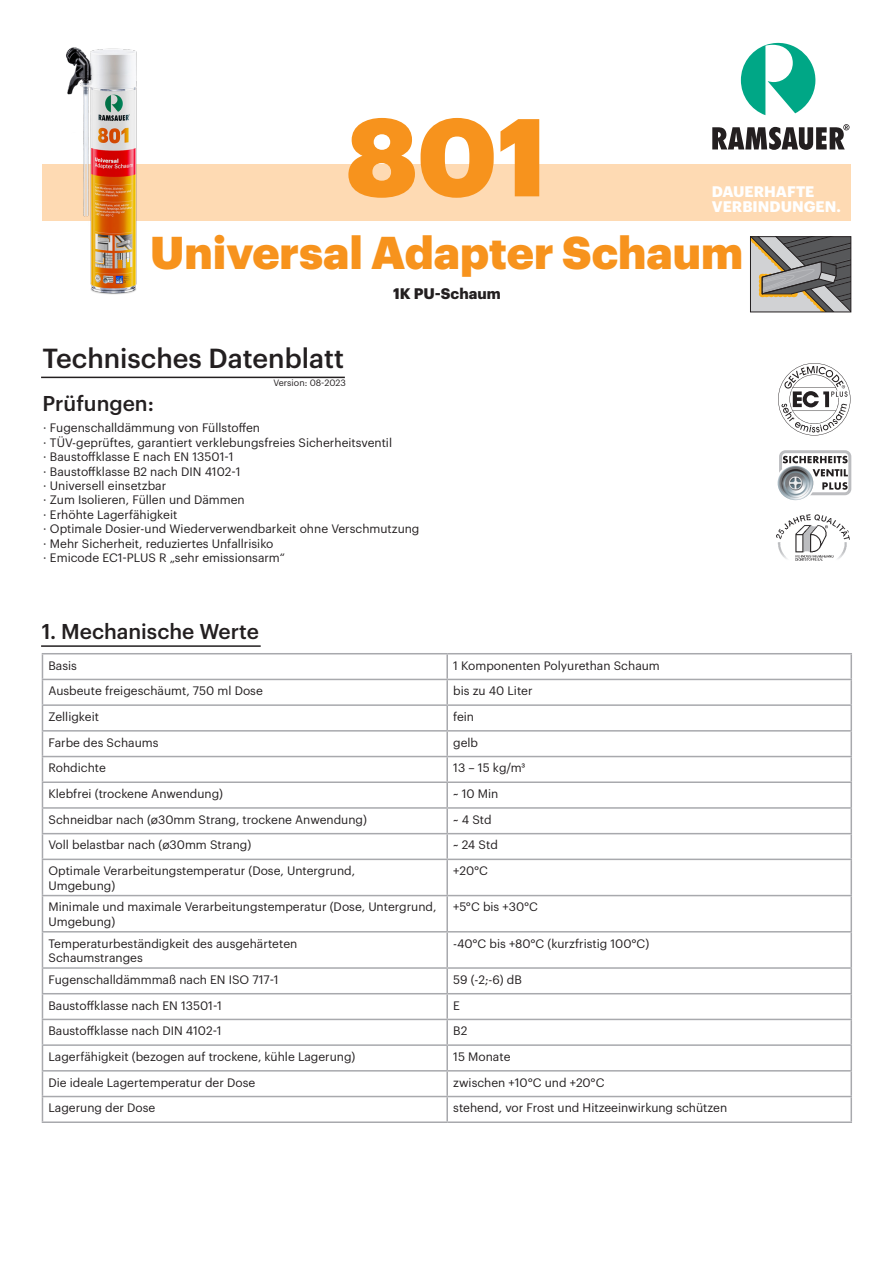
<style>
.page{position:relative;width:893px;height:1263px;background:#fff}
.page>*{position:absolute;margin:0;border:0;box-sizing:border-box;transform-origin:0 0}
.t1{font:900 108px "Graphik";color:#f7931d}
.t2{font:900 45px "Graphik";color:#f7931d}
.t3{font:500 27px "Graphik";color:#231f20}
.t4{font:500 21px "Graphik";color:#231f20}
.t5{font:700 15px "Graphik";color:#fff}
.t6{font:700 15px "Graphik";color:#231f20}
.t7{font:12px "Graphik";color:#231f20}
.t8{font:9px "Graphik";color:#231f20}
</style>
<div class="page">
<div style="left:43px;top:164px;width:808px;height:57px;background:#fedab3"></div>
<hr style="left:41px;top:377px;width:304px;height:1px;background:#231f20">
<hr style="left:42px;top:653px;width:405px;height:1px;background:#a8a9ad">
<hr style="left:447px;top:653px;width:405px;height:1px;background:#a8a9ad">
<hr style="left:446px;top:654px;width:2px;height:25px;background:#a8a9ad">
<hr style="left:850px;top:654px;width:2px;height:25px;background:#a8a9ad">
<hr style="left:42px;top:679px;width:405px;height:1px;background:#a8a9ad">
<hr style="left:447px;top:679px;width:405px;height:1px;background:#a8a9ad">
<hr style="left:446px;top:680px;width:2px;height:24px;background:#a8a9ad">
<hr style="left:850px;top:680px;width:2px;height:24px;background:#a8a9ad">
<hr style="left:42px;top:704px;width:405px;height:2px;background:#a8a9ad">
<hr style="left:447px;top:704px;width:405px;height:2px;background:#a8a9ad">
<hr style="left:446px;top:706px;width:2px;height:24px;background:#a8a9ad">
<hr style="left:850px;top:706px;width:2px;height:24px;background:#a8a9ad">
<hr style="left:42px;top:730px;width:405px;height:2px;background:#a8a9ad">
<hr style="left:447px;top:730px;width:405px;height:2px;background:#a8a9ad">
<hr style="left:446px;top:732px;width:2px;height:24px;background:#a8a9ad">
<hr style="left:850px;top:732px;width:2px;height:24px;background:#a8a9ad">
<hr style="left:42px;top:756px;width:405px;height:1px;background:#a8a9ad">
<hr style="left:447px;top:756px;width:405px;height:1px;background:#a8a9ad">
<hr style="left:446px;top:757px;width:2px;height:24px;background:#a8a9ad">
<hr style="left:850px;top:757px;width:2px;height:24px;background:#a8a9ad">
<hr style="left:42px;top:781px;width:405px;height:2px;background:#a8a9ad">
<hr style="left:447px;top:781px;width:405px;height:2px;background:#a8a9ad">
<hr style="left:446px;top:783px;width:2px;height:24px;background:#a8a9ad">
<hr style="left:850px;top:783px;width:2px;height:24px;background:#a8a9ad">
<hr style="left:42px;top:807px;width:405px;height:2px;background:#a8a9ad">
<hr style="left:447px;top:807px;width:405px;height:2px;background:#a8a9ad">
<hr style="left:446px;top:809px;width:2px;height:24px;background:#a8a9ad">
<hr style="left:850px;top:809px;width:2px;height:24px;background:#a8a9ad">
<hr style="left:42px;top:833px;width:405px;height:1px;background:#a8a9ad">
<svg style="left:42px;top:654px;width:1px;height:204px"></svg>
<hr style="left:447px;top:833px;width:405px;height:1px;background:#a8a9ad">
<hr style="left:446px;top:834px;width:2px;height:24px;background:#a8a9ad">
<hr style="left:850px;top:834px;width:2px;height:24px;background:#a8a9ad">
<hr style="left:42px;top:858px;width:405px;height:2px;background:#a8a9ad">
<hr style="left:42px;top:860px;width:1px;height:35px;background:#a8a9ad">
<hr style="left:447px;top:858px;width:405px;height:2px;background:#a8a9ad">
<hr style="left:446px;top:860px;width:2px;height:35px;background:#a8a9ad">
<hr style="left:850px;top:860px;width:2px;height:35px;background:#a8a9ad">
<hr style="left:42px;top:895px;width:405px;height:1px;background:#a8a9ad">
<hr style="left:42px;top:896px;width:1px;height:35px;background:#a8a9ad">
<hr style="left:447px;top:895px;width:405px;height:1px;background:#a8a9ad">
<hr style="left:446px;top:896px;width:2px;height:35px;background:#a8a9ad">
<hr style="left:850px;top:896px;width:2px;height:35px;background:#a8a9ad">
<hr style="left:42px;top:931px;width:405px;height:1px;background:#a8a9ad">
<hr style="left:42px;top:932px;width:1px;height:35px;background:#a8a9ad">
<hr style="left:447px;top:931px;width:405px;height:1px;background:#a8a9ad">
<hr style="left:446px;top:932px;width:2px;height:35px;background:#a8a9ad">
<hr style="left:850px;top:932px;width:2px;height:35px;background:#a8a9ad">
<hr style="left:42px;top:967px;width:405px;height:2px;background:#a8a9ad">
<hr style="left:447px;top:967px;width:405px;height:2px;background:#a8a9ad">
<hr style="left:446px;top:969px;width:2px;height:24px;background:#a8a9ad">
<hr style="left:850px;top:969px;width:2px;height:24px;background:#a8a9ad">
<hr style="left:42px;top:993px;width:405px;height:1px;background:#a8a9ad">
<hr style="left:447px;top:993px;width:405px;height:1px;background:#a8a9ad">
<hr style="left:446px;top:994px;width:2px;height:25px;background:#a8a9ad">
<hr style="left:850px;top:994px;width:2px;height:25px;background:#a8a9ad">
<hr style="left:42px;top:1019px;width:405px;height:1px;background:#a8a9ad">
<hr style="left:447px;top:1019px;width:405px;height:1px;background:#a8a9ad">
<hr style="left:446px;top:1020px;width:2px;height:24px;background:#a8a9ad">
<hr style="left:850px;top:1020px;width:2px;height:24px;background:#a8a9ad">
<hr style="left:42px;top:1044px;width:405px;height:2px;background:#a8a9ad">
<hr style="left:447px;top:1044px;width:405px;height:2px;background:#a8a9ad">
<hr style="left:446px;top:1046px;width:2px;height:24px;background:#a8a9ad">
<hr style="left:850px;top:1046px;width:2px;height:24px;background:#a8a9ad">
<hr style="left:42px;top:1070px;width:405px;height:1px;background:#a8a9ad">
<hr style="left:447px;top:1070px;width:405px;height:1px;background:#a8a9ad">
<hr style="left:446px;top:1071px;width:2px;height:25px;background:#a8a9ad">
<hr style="left:850px;top:1071px;width:2px;height:25px;background:#a8a9ad">
<hr style="left:42px;top:1096px;width:405px;height:1px;background:#a8a9ad">
<svg style="left:42px;top:969px;width:1px;height:152px"></svg>
<hr style="left:447px;top:1096px;width:405px;height:1px;background:#a8a9ad">
<hr style="left:446px;top:1097px;width:2px;height:24px;background:#a8a9ad">
<hr style="left:850px;top:1097px;width:2px;height:24px;background:#a8a9ad">
<hr style="left:42px;top:1121px;width:405px;height:2px;background:#a8a9ad">
<hr style="left:447px;top:1121px;width:405px;height:2px;background:#a8a9ad">
<svg style="left:712px;top:124px;width:137px;height:26px"></svg>
<svg style="left:741px;top:43px;width:75px;height:72px"></svg>
<hr style="left:41px;top:645px;width:220px;height:2px;background:#231f20">
<svg style="left:752px;top:238px;width:97px;height:72px;background:#8e8a85"></svg>
<div style="left:750px;top:236px;width:101px;height:76px;border:1px solid #231f20"></div>
<img style="left:66px;top:47px;width:71px;height:248px">
<img style="left:777px;top:514px;width:72px;height:47px">
<svg style="left:778px;top:363px;width:72px;height:72px"></svg>
<div style="left:779px;top:450px;width:72px;height:45px;border:3px solid #bcbdc0;border-radius:5px"></div>
<img style="left:779px;top:465px;width:35px;height:34px">
<div style="left:776px;top:464px;width:39px;height:38px;border:2px solid #fff;border-radius:50%"></div>
<svg style="left:822px;top:482px;width:26px;height:8px"></svg>
<svg style="left:812px;top:469px;width:36px;height:7px"></svg>
<svg style="left:783px;top:456px;width:65px;height:7px"></svg>
<p class="t1" style="left:346px;top:73px;width:202px">801</p>
<p class="t2" style="left:150px;top:217px;width:595px">Universal Adapter Schaum</p>
<p class="t6" style="left:393px;top:282px;width:109px">1K PU-Schaum</p>
<p class="t5" style="left:712px;top:180px;width:104px">DAUERHAFTE</p>
<p class="t5" style="left:712px;top:195px;width:131px">VERBINDUNGEN.</p>
<p class="t3" style="left:43px;top:338px;width:303px">Technisches Datenblatt</p>
<p class="t4" style="left:43px;top:387px;width:113px">Prüfungen:</p>
<p class="t8" style="left:273px;top:376px;width:74px">Version: 08-2023</p>
<p class="t7" style="left:43px;top:419px;width:219px">· Fugenschalldämmung von Füllstoffen</p>
<p class="t7" style="left:43px;top:433px;width:350px">· TÜV-geprüftes, garantiert verklebungsfreies Sicherheitsventil</p>
<p class="t7" style="left:43px;top:448px;width:192px">· Baustoffklasse E nach EN 13501-1</p>
<p class="t7" style="left:43px;top:462px;width:199px">· Baustoffklasse B2 nach DIN 4102-1</p>
<p class="t7" style="left:43px;top:476px;width:125px">· Universell einsetzbar</p>
<p class="t7" style="left:43px;top:491px;width:203px">· Zum Isolieren, Füllen und Dämmen</p>
<p class="t7" style="left:43px;top:505px;width:136px">· Erhöhte Lagerfähigkeit</p>
<p class="t7" style="left:43px;top:520px;width:378px">· Optimale Dosier-und Wiederverwendbarkeit ohne Verschmutzung</p>
<p class="t7" style="left:43px;top:534px;width:232px">· Mehr Sicherheit, reduziertes Unfallrisiko</p>
<p class="t7" style="left:43px;top:548px;width:243px">· Emicode EC1-PLUS R „sehr emissionsarm“</p>
<p class="t4" style="left:42px;top:616px;width:219px">1. Mechanische Werte</p>
<p class="t7" style="left:48px;top:656px;width:30px">Basis</p>
<p class="t7" style="left:453px;top:656px;width:208px">1 Komponenten Polyurethan Schaum</p>
<p class="t7" style="left:48px;top:682px;width:216px">Ausbeute freigeschäumt, 750 ml Dose</p>
<p class="t7" style="left:453px;top:682px;width:81px">bis zu 40 Liter</p>
<p class="t7" style="left:48px;top:708px;width:52px">Zelligkeit</p>
<p class="t7" style="left:453px;top:708px;width:22px">fein</p>
<p class="t7" style="left:48px;top:733px;width:111px">Farbe des Schaums</p>
<p class="t7" style="left:453px;top:733px;width:26px">gelb</p>
<p class="t7" style="left:48px;top:759px;width:59px">Rohdichte</p>
<p class="t7" style="left:453px;top:759px;width:74px">13 – 15 kg/m³</p>
<p class="t7" style="left:48px;top:785px;width:176px">Klebfrei (trockene Anwendung)</p>
<p class="t7" style="left:453px;top:785px;width:47px">~ 10 Min</p>
<p class="t7" style="left:48px;top:810px;width:320px">Schneidbar nach (ø30mm Strang, trockene Anwendung)</p>
<p class="t7" style="left:453px;top:810px;width:40px">~ 4 Std</p>
<p class="t7" style="left:48px;top:836px;width:204px">Voll belastbar nach (ø30mm Strang)</p>
<p class="t7" style="left:453px;top:836px;width:46px">~ 24 Std</p>
<p class="t7" style="left:48px;top:862px;width:308px">Optimale Verarbeitungstemperatur (Dose, Untergrund,</p>
<p class="t7" style="left:48px;top:876px;width:68px">Umgebung)</p>
<p class="t7" style="left:453px;top:862px;width:36px">+20°C</p>
<p class="t7" style="left:48px;top:898px;width:389px">Minimale und maximale Verarbeitungstemperatur (Dose, Untergrund,</p>
<p class="t7" style="left:48px;top:912px;width:68px">Umgebung)</p>
<p class="t7" style="left:48px;top:934px;width:250px">Temperaturbeständigkeit des ausgehärteten</p>
<p class="t7" style="left:48px;top:949px;width:96px">Schaumstranges</p>
<p class="t7" style="left:453px;top:898px;width:86px">+5°C bis +30°C</p>
<p class="t7" style="left:453px;top:934px;width:198px">-40°C bis +80°C (kurzfristig 100°C)</p>
<p class="t7" style="left:48px;top:970px;width:232px">Fugenschalldämmmaß nach EN ISO 717-1</p>
<p class="t7" style="left:453px;top:970px;width:70px">59 (-2;-6) dB</p>
<p class="t7" style="left:48px;top:996px;width:175px">Baustoffklasse nach EN 13501-1</p>
<p class="t7" style="left:453px;top:996px;width:8px">E</p>
<p class="t7" style="left:48px;top:1022px;width:175px">Baustoffklasse nach DIN 4102-1</p>
<p class="t7" style="left:453px;top:1022px;width:16px">B2</p>
<p class="t7" style="left:48px;top:1047px;width:308px">Lagerfähigkeit (bezogen auf trockene, kühle Lagerung)</p>
<p class="t7" style="left:453px;top:1047px;width:59px">15 Monate</p>
<p class="t7" style="left:48px;top:1073px;width:208px">Die ideale Lagertemperatur der Dose</p>
<p class="t7" style="left:453px;top:1073px;width:153px">zwischen +10°C und +20°C</p>
<p class="t7" style="left:48px;top:1099px;width:108px">Lagerung der Dose</p>
<p class="t7" style="left:453px;top:1099px;width:276px">stehend, vor Frost und Hitzeeinwirkung schützen</p>
</div>
